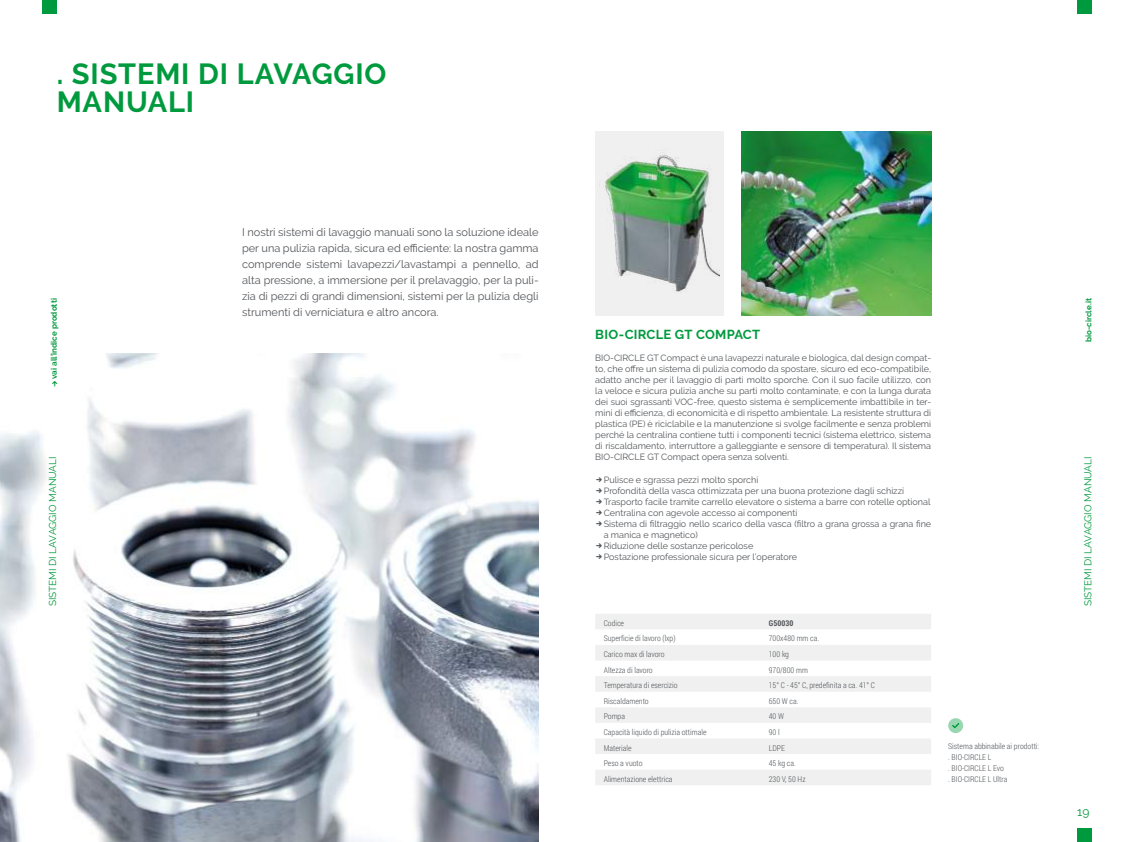
<style>
.page{position:relative;width:1134px;height:842px;background:#fff}
.page>*{position:absolute;margin:0;border:0;box-sizing:border-box;transform-origin:0 0}
.t1{font:700 29px/28px "Raleway";letter-spacing:.03em;color:#009a3e}
.t2{font:700 13px "Raleway";letter-spacing:.015em;color:#009a3e}
.t3{font:12px "Raleway";color:#009a3e}
.t4{font:11px/16px "Raleway";color:#53565a;text-align:justify}
.t5{font:10px "Raleway";color:#009a3e}
.t6{font:9px/11px "Raleway";color:#53565a}
.t7{font:300 8px/11px "Roboto Condensed";color:#53565a}
.t8{font:700 8px "Raleway";color:#009a3e}
.t9{font:700 8px "Roboto Condensed";color:#53565a}
</style>
<div class="page">
<div style="left:1077px;top:0;width:14px;height:14px;background:#009a3e"></div>
<div style="left:1077px;top:828px;width:14px;height:14px;background:#009a3e"></div>
<div style="left:43px;top:0;width:14px;height:14px;background:#009a3e"></div>
<img style="left:0;top:354px;width:538px;height:488px">
<img style="left:741px;top:131px;width:190px;height:185px">
<div style="left:595px;top:131px;width:129px;height:185px;background:#f0f0f0"></div>
<svg style="left:595px;top:614px;width:336px;height:171px;fill:#f2f2f2"></svg>
<img style="left:599px;top:154px;width:121px;height:139px">
<svg style="left:948px;top:718px;width:15px;height:15px"></svg>
<svg style="left:52px;top:381px;width:5px;height:5px"></svg>
<h1 class="t1" style="left:57px;top:60px;width:331px">. SISTEMI DI LAVAGGIO<br>MANUALI</h1>
<p class="t4" style="left:242px;top:224px;width:298px">I nostri sistemi di lavaggio manuali sono la soluzione ideale per una pulizia rapida, sicura ed efficiente: la nostra gamma comprende sistemi lavapezzi/lavastampi a pennello, ad alta pressione, a immersione per il prelavaggio, per la puli&shy;zia di pezzi di grandi dimensioni, sistemi per la pulizia degli strumenti di verniciatura e altro ancora.</p>
<p class="t8" style="left:1084px;top:342px;width:45px;rotate:-90deg">bio-circle.it</p>
<p class="t8" style="left:49px;top:379px;width:82px;rotate:-90deg">vai all'indice prodotti</p>
<h2 class="t2" style="left:595px;top:327px;width:167px">BIO-CIRCLE GT COMPACT</h2>
<p class="t6" style="left:595px;top:353px;width:337px;text-align:justify">BIO-CIRCLE GT Compact è una lavapezzi naturale e biologica, dal design compat&shy;to, che offre un sistema di pulizia comodo da spostare, sicuro ed eco-compatibile, adatto anche per il lavaggio di parti molto sporche. Con il suo facile utilizzo, con la veloce e sicura pulizia anche su parti molto contaminate, e con la lunga durata dei suoi sgrassanti VOC-free, questo sistema è semplicemente imbattibile in ter&shy;mini di efficienza, di economicità e di rispetto ambientale. La resistente struttura di plastica (PE) è riciclabile e la manutenzione si svolge facilmente e senza problemi perché la centralina contiene tutti i componenti tecnici (sistema elettrico, sistema di riscaldamento, interruttore a galleggiante e sensore di temperatura). Il sistema BIO-CIRCLE GT Compact opera senza solventi.</p>
<p class="t5" style="left:47px;top:606px;width:151px;rotate:-90deg">SISTEMI DI LAVAGGIO MANUALI</p>
<p class="t5" style="left:1082px;top:606px;width:151px;rotate:-90deg">SISTEMI DI LAVAGGIO MANUALI</p>
<p class="t6" style="left:604px;top:474px;width:329px">Pulisce e sgrassa pezzi molto sporchi<br>Profondità della vasca ottimizzata per una buona protezione dagli schizzi Trasporto facile tramite carrello elevatore o sistema a barre con rotelle optional Centralina con agevole accesso ai componenti<br>Sistema di filtraggio nello scarico della vasca (filtro a grana grossa a grana fine a manica e magnetico)<br>Riduzione delle sostanze pericolose<br>Postazione professionale sicura per l’operatore</p>
<p class="t7" style="left:604px;top:617px;width:22px">Codice</p>
<p class="t9" style="left:769px;top:617px;width:26px">G50030</p>
<p class="t7" style="left:604px;top:633px;width:73px">Superficie di lavoro (lxp)</p>
<p class="t7" style="left:769px;top:633px;width:52px">700x480 mm ca.</p>
<p class="t7" style="left:604px;top:648px;width:62px">Carico max di lavoro</p>
<p class="t7" style="left:769px;top:648px;width:22px">100 kg</p>
<p class="t7" style="left:604px;top:664px;width:51px">Altezza di lavoro</p>
<p class="t7" style="left:769px;top:664px;width:41px">970/800 mm</p>
<p class="t7" style="left:604px;top:679px;width:75px">Temperatura di esercizio</p>
<p class="t7" style="left:769px;top:679px;width:108px">15° C - 45° C, predefinita a ca. 41° C</p>
<p class="t7" style="left:604px;top:695px;width:46px">Riscaldamento</p>
<p class="t7" style="left:769px;top:695px;width:31px">650 W ca.</p>
<p class="t7" style="left:604px;top:711px;width:23px">Pompa</p>
<p class="t7" style="left:769px;top:711px;width:17px">40 W</p>
<p class="t7" style="left:604px;top:726px;width:104px">Capacità liquido di pulizia ottimale</p>
<p class="t7" style="left:769px;top:726px;width:12px">90 l</p>
<p class="t7" style="left:604px;top:742px;width:29px">Materiale</p>
<p class="t7" style="left:769px;top:742px;width:18px">LDPE</p>
<p class="t7" style="left:604px;top:757px;width:40px">Peso a vuoto</p>
<p class="t7" style="left:769px;top:757px;width:28px">45 kg ca.</p>
<p class="t7" style="left:604px;top:773px;width:70px">Alimentazione elettrica</p>
<p class="t7" style="left:769px;top:773px;width:38px">230 V, 50 Hz</p>
<p class="t7" style="left:948px;top:740px;width:92px">Sistema abbinabile ai prodotti: . BIO-CIRCLE L<br>. BIO-CIRCLE L Evo<br>. BIO-CIRCLE L Ultra</p>
<h3 class="t3" style="left:1077px;top:804px;width:14px">19</h3>
</div>
